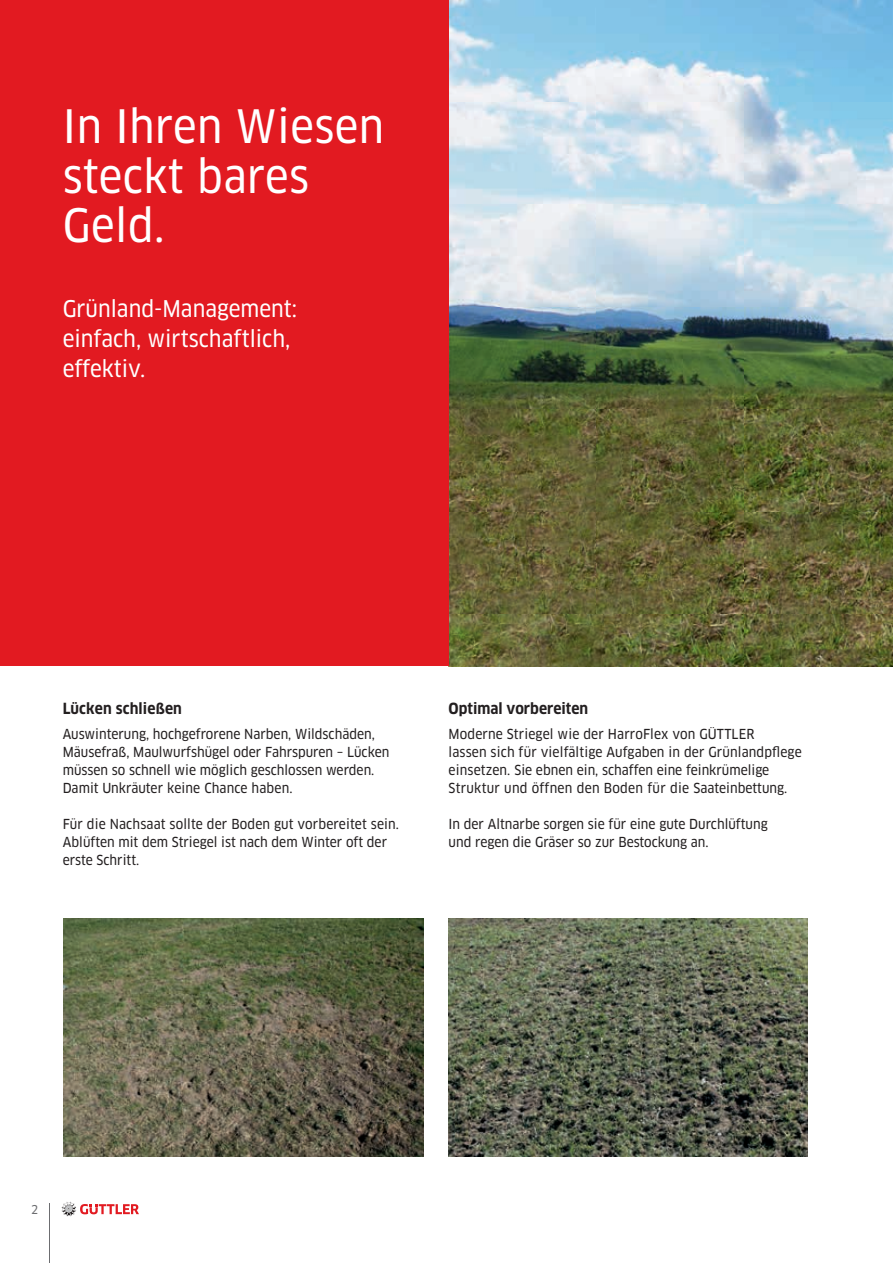
<style>
.page{position:relative;width:893px;height:1263px;background:#fff}
.page>*{position:absolute;margin:0;border:0;box-sizing:border-box;transform-origin:0 0}
.t1{font:45px/49.5px "Clan Pro Narr News";letter-spacing:.01em;color:#fff}
.t2{font:22.5px/30px "Clan Pro Narr News";color:#fff}
.t3{font:700 15px "Clan Pro Narr";color:#231f20}
.t4{font:13.5px/18px "Clan Pro Narr News";color:#231f20}
.t5{font:12px "Clan Pro Narr News";color:#6c6d70}
</style>
<div class="page">
<hr style="left:50px;top:1203px;width:1px;height:60px;background:#6c6d70">
<svg style="left:62px;top:1202px;width:77px;height:14px"></svg>
<img style="left:449px;top:0;width:444px;height:666px">
<img style="left:64px;top:918px;width:359px;height:239px">
<img style="left:449px;top:918px;width:359px;height:239px">
<div style="left:0;top:0;width:449px;height:666px;background:#e21a21"></div>
<h1 class="t1" style="left:63px;top:102px;width:323px">In Ihren Wiesen steckt bares<br>Geld.</h1>
<h2 class="t2" style="left:63px;top:294px;width:236px">Grünland-Management: einfach, wirtschaftlich, effektiv.</h2>
<p class="t3" style="left:63px;top:700px;width:121px">Lücken schließen</p>
<p class="t4" style="left:63px;top:725px;width:328px">Auswinterung, hochgefrorene Narben, Wildschäden, Mäusefraß, Maulwurfshügel oder Fahrspuren – Lücken müssen so schnell wie möglich geschlossen werden.<br>Damit Unkräuter keine Chance haben.</p>
<p class="t4" style="left:63px;top:815px;width:338px">Für die Nachsaat sollte der Boden gut vorbereitet sein.<br>Ablüften mit dem Striegel ist nach dem Winter oft der erste Schritt.</p>
<p class="t3" style="left:449px;top:700px;width:141px">Optimal vorbereiten</p>
<p class="t4" style="left:449px;top:725px;width:355px">Moderne Striegel wie der HarroFlex von GÜTTLER<br>lassen sich für vielfältige Aufgaben in der Grünlandpflege einsetzen. Sie ebnen ein, schaffen eine feinkrümelige Struktur und öffnen den Boden für die Saateinbettung.</p>
<p class="t4" style="left:449px;top:815px;width:321px">In der Altnarbe sorgen sie für eine gute Durchlüftung und regen die Gräser so zur Bestockung an.</p>
<p class="t5" style="left:31px;top:1202px;width:9px">2</p>
</div>
